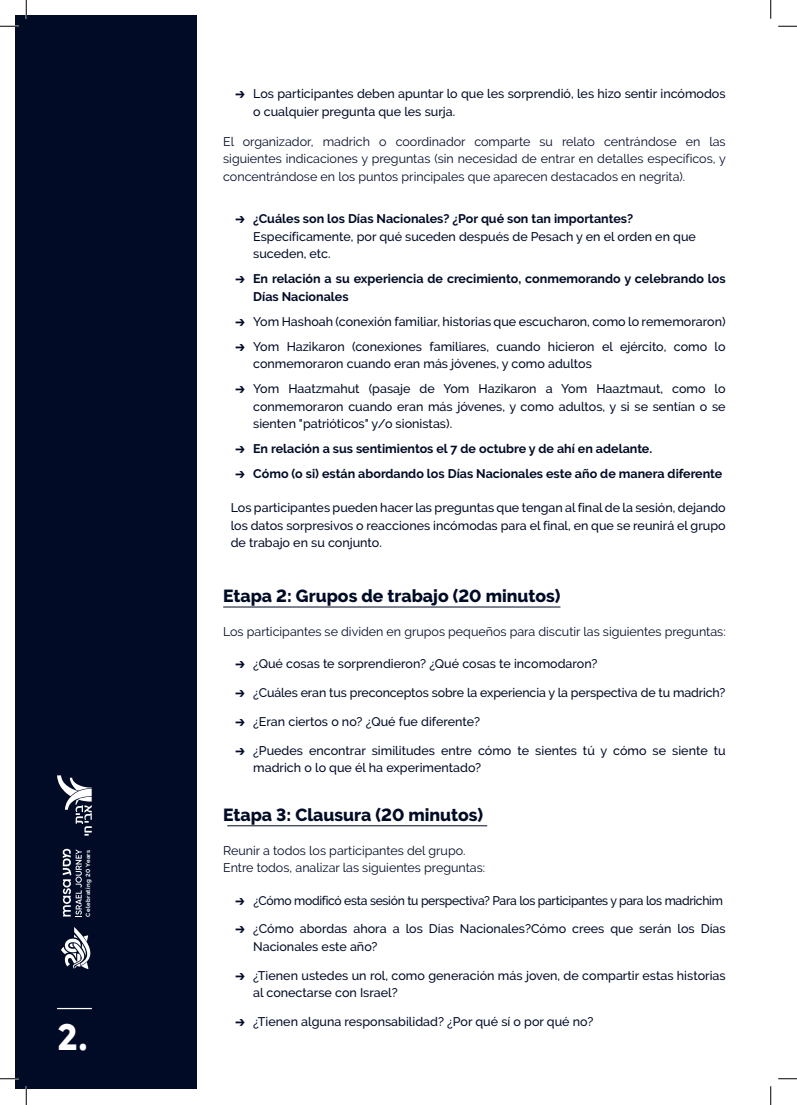
<style>
.page{position:relative;width:797px;height:1105px;background:#fff}
.page>*{position:absolute;margin:0;border:0;box-sizing:border-box;transform-origin:0 0}
.t1{font:700 36px "Fb Coherenti Sans";color:#fff}
.t2{font:800 17.5px "Raleway";color:#010b26}
.BULLET{font:500 12.5px/17.5px "Raleway";color:#010b26}
.t3{font:12.5px/17.5px "Raleway";color:#010b26;text-align:justify}
.t4{font:700 12.5px/17.5px "Raleway";color:#010b26}
.BULLET-2{font:500 12.5px "Raleway";letter-spacing:-.025em;color:#010b26}
.t5{font:700 6px "Raleway";letter-spacing:.055em;color:#fff}
.s1{font-family:"Abraham";font-weight:700}
.s2{font-weight:700}
.s3{font-family:"Abraham"}
</style>
<div class="page">
<hr style="left:223px;top:606px;width:337px;height:1px;background:#010b26">
<hr style="left:227px;top:825px;width:260px;height:1px;background:#010b26">
<div style="left:16px;top:16px;width:181px;height:1073px;background:#010b26"></div>
<svg style="left:61px;top:927px;width:30px;height:42px"></svg>
<svg style="left:63px;top:849px;width:19px;height:68px"></svg>
<svg style="left:57px;top:775px;width:35px;height:61px"></svg>
<hr style="left:57px;top:1008px;width:35px;height:1px;background:#fff">
<svg style="left:0;top:25px;width:19px;height:2px"></svg>
<svg style="left:778px;top:25px;width:19px;height:2px"></svg>
<svg style="left:0;top:1078px;width:19px;height:1px"></svg>
<svg style="left:778px;top:1078px;width:19px;height:1px"></svg>
<svg style="left:25px;top:0;width:2px;height:19px"></svg>
<svg style="left:25px;top:1086px;width:2px;height:19px"></svg>
<svg style="left:770px;top:0;width:1px;height:19px"></svg>
<svg style="left:770px;top:1086px;width:1px;height:19px"></svg>
<p class="t5" style="left:83px;top:917px;width:68px;rotate:-90deg">Celebrating 20 Years</p>
<p class="t1" style="left:57px;top:1020px;width:33px">2.</p>
<p class="BULLET" style="left:253px;top:85px;width:474px;text-indent:-19px"><span class="s1">→</span> Los participantes deben apuntar lo que les sorprendió, les hizo sentir incómodos o cualquier pregunta que les surja.</p>
<p class="t3" style="left:223px;top:133px;width:504px">El organizador, madrich o coordinador comparte su relato centrándose en las siguientes indicaciones y preguntas (sin necesidad de entrar en detalles específicos, y concentrándose en los puntos principales que aparecen destacados en negrita).</p>
<p class="BULLET" style="left:253px;top:210px;width:444px;text-indent:-19px"><span class="s1">→</span> <span class="s2">¿Cuáles son los Días Nacionales? ¿Por qué son tan importantes?<br></span>Específicamente, por qué suceden después de Pesach y en el orden en que suceden, etc.</p>
<p class="t4" style="left:253px;top:270px;width:474px;text-indent:-19px"><span class="s3">→</span> En relación a su experiencia de crecimiento, conmemorando y celebrando los<br>Días Nacionales</p>
<p class="BULLET" style="left:234px;top:313px;width:493px"><span class="s1">→</span> Yom Hashoah (conexión familiar, historias que escucharon, como lo rememoraron)</p>
<p class="BULLET" style="left:253px;top:338px;width:474px;text-indent:-19px"><span class="s1">→</span> Yom Hazikaron (conexiones familiares, cuando hicieron el ejército, como lo conmemoraron cuando eran más jóvenes, y como adultos</p>
<p class="BULLET" style="left:253px;top:380px;width:474px;text-align:justify;text-indent:-19px"><span class="s1">→</span> Yom Haatzmahut (pasaje de Yom Hazikaron a Yom Haaztmaut, como lo conmemoraron cuando eran más jóvenes, y como adultos, y si se sentían o se sienten "patrióticos" y/o sionistas).</p>
<p class="t4" style="left:234px;top:440px;width:419px"><span class="s3">→</span> En relación a sus sentimientos el 7 de octubre y de ahí en adelante.</p>
<p class="t4" style="left:234px;top:465px;width:489px"><span class="s3">→</span> Cómo (o si) están abordando los Días Nacionales este año de manera diferente</p>
<p class="BULLET" style="left:231px;top:499px;width:496px;text-align:justify">Los participantes pueden hacer las preguntas que tengan al final de la sesión, dejando los datos sorpresivos o reacciones incómodas para el final, en que se reunirá el grupo de trabajo en su conjunto.</p>
<p class="t2" style="left:223px;top:586px;width:339px">Etapa 2: Grupos de trabajo (20 minutos)</p>
<p class="t3" style="left:223px;top:623px;width:504px">Los participantes se dividen en grupos pequeños para discutir las siguientes preguntas:</p>
<p class="BULLET" style="left:234px;top:655px;width:364px"><span class="s1">→</span> ¿Qué cosas te sorprendieron? ¿Qué cosas te incomodaron?</p>
<p class="BULLET" style="left:234px;top:684px;width:492px"><span class="s1">→</span> ¿Cuáles eran tus preconceptos sobre la experiencia y la perspectiva de tu madrich?</p>
<p class="BULLET" style="left:234px;top:713px;width:247px"><span class="s1">→</span> ¿Eran ciertos o no? ¿Qué fue diferente?</p>
<p class="BULLET" style="left:253px;top:741px;width:474px;text-indent:-19px"><span class="s1">→</span> ¿Puedes encontrar similitudes entre cómo te sientes tú y cómo se siente tu madrich o lo que él ha experimentado?</p>
<p class="t2" style="left:223px;top:805px;width:261px">Etapa 3: Clausura (20 minutos)</p>
<p class="t3" style="left:223px;top:841px;width:263px">Reunir a todos los participantes del grupo.<br>Entre todos, analizar las siguientes preguntas:</p>
<p class="BULLET-2" style="left:234px;top:893px;width:490px"><span class="s1">→</span> ¿Cómo modificó esta sesión tu perspectiva? Para los participantes y para los madrichim</p>
<p class="BULLET" style="left:253px;top:920px;width:474px;text-indent:-19px"><span class="s1">→</span> ¿Cómo abordas ahora a los Días Nacionales?Cómo crees que serán los Días<br>Nacionales este año?</p>
<p class="BULLET" style="left:253px;top:966px;width:474px;text-indent:-19px"><span class="s1">→</span> ¿Tienen ustedes un rol, como generación más joven, de compartir estas historias al conectarse con Israel?</p>
<p class="BULLET" style="left:234px;top:1013px;width:360px"><span class="s1">→</span> ¿Tienen alguna responsabilidad? ¿Por qué sí o por qué no?</p>
</div>
